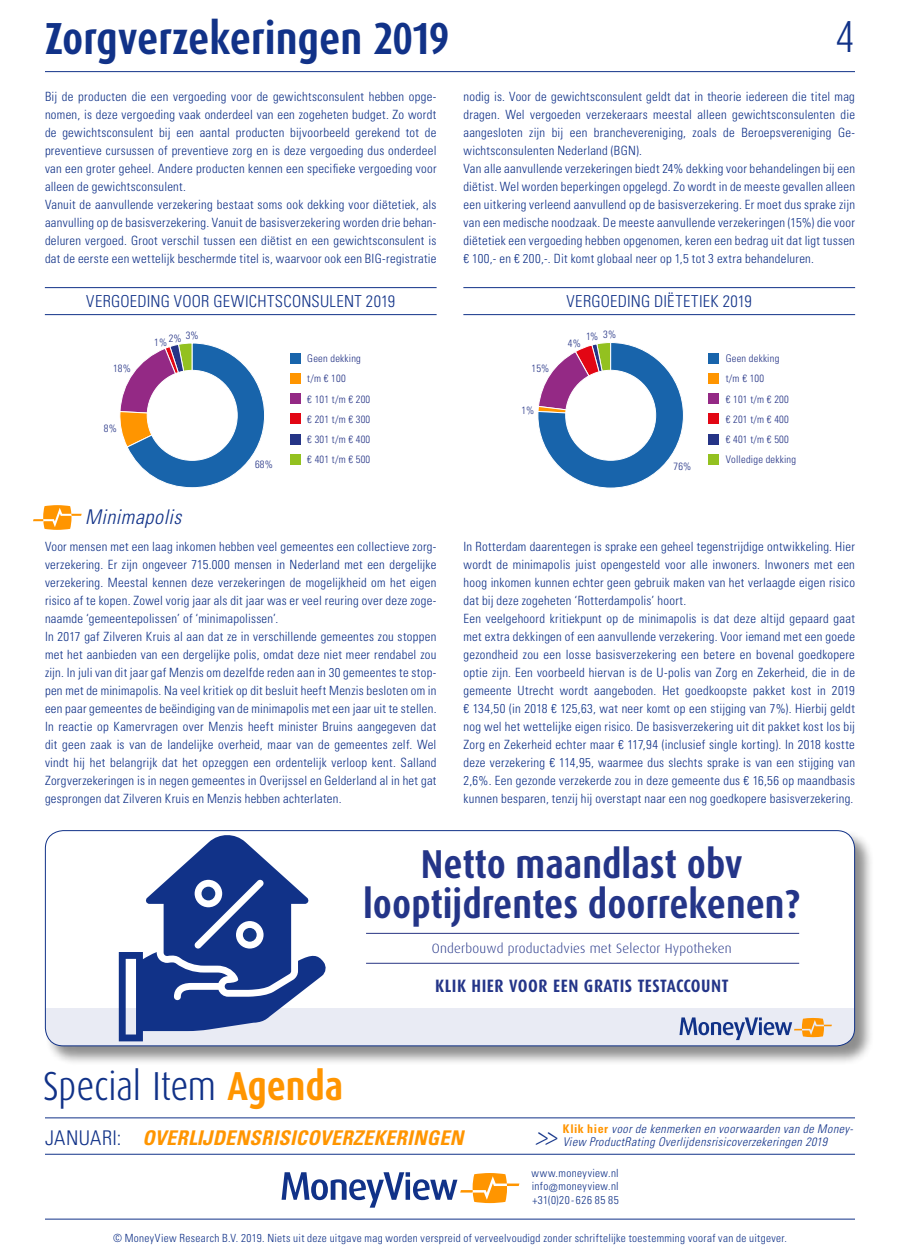
<style>
.page{position:relative;width:900px;height:1260px;background:#fff}
.page>*{position:absolute;margin:0;border:0;box-sizing:border-box;transform-origin:0 0}
.t1{font:700 45px "Dax Condensed";color:#113288}
.t2{font:300 45px "Dax Condensed";color:#113288}
.t3{font:300 40.5px "Dax Condensed";letter-spacing:-.01em;color:#113288}
.t4{font:700 40.35px/40.3px "Dax Condensed";color:#243588;text-align:center}
.t5{font:italic 300 condensed 25.5px "Univers LT";color:#113288}
.t6{font:italic 700 condensed 20.25px "Univers LT";letter-spacing:.015em;color:#ff9500}
.t7{font:italic 300 condensed 20.25px "Univers LT";letter-spacing:.025em;color:#113288}
.t8{font:300 condensed 20.25px "Univers LT";color:#113288}
.t9{font:700 18px "Dax Condensed";letter-spacing:.03em;color:#243588}
.t10{font:300 condensed 16.5px "Univers LT";letter-spacing:.02em;color:#113288}
.t11{font:300 13.5px "Dax";letter-spacing:.015em;color:#243588}
.t12{font:300 condensed 12.75px/18px "Univers LT";letter-spacing:.02em;color:#113288}
.t13{font:italic 300 condensed 12px/13.5px "Univers LT";letter-spacing:.04em;color:#113288}
.t14{font:300 condensed 11.25px/13.5px "Univers LT";letter-spacing:.03em;color:#113288;text-align:justify}
.t15{font:300 condensed 10.5px/20.2px "Univers LT";letter-spacing:.02em;color:#253486}
.s1{font-weight:700;color:#ff9500}
.s2{font-weight:300;font-style:normal;color:#113288}
.s3{font-weight:700;font-style:normal;color:#ff9500}
</style>
<div class="page">
<hr style="left:45px;top:1118px;width:810px;height:1px;background:#113288">
<hr style="left:45px;top:1154px;width:810px;height:1px;background:#113288">
<hr style="left:45px;top:1219px;width:810px;height:1px;background:#113288">
<hr style="left:45px;top:71px;width:810px;height:1px;background:#113288">
<div style="left:708px;top:353px;width:11px;height:10px;background:#1864ab"></div>
<div style="left:708px;top:373px;width:11px;height:11px;background:#ff9500"></div>
<div style="left:708px;top:393px;width:11px;height:11px;background:#942985"></div>
<div style="left:708px;top:413px;width:11px;height:11px;background:#e20614"></div>
<div style="left:708px;top:434px;width:11px;height:10px;background:#253486"></div>
<div style="left:708px;top:454px;width:11px;height:11px;background:#93c120"></div>
<svg style="left:538px;top:344px;width:58px;height:61px"></svg>
<svg style="left:538px;top:343px;width:145px;height:145px;background:#41629f"></svg>
<div style="left:566px;top:370px;width:90px;height:90px;background:#fff;border-radius:50%"></div>
<div style="left:290px;top:413px;width:11px;height:11px;background:#e20614"></div>
<div style="left:290px;top:434px;width:11px;height:11px;background:#253486"></div>
<div style="left:290px;top:454px;width:11px;height:11px;background:#93c120"></div>
<div style="left:290px;top:353px;width:11px;height:11px;background:#1864ab"></div>
<div style="left:290px;top:373px;width:11px;height:11px;background:#ff9500"></div>
<div style="left:290px;top:393px;width:11px;height:11px;background:#942985"></div>
<svg style="left:119px;top:343px;width:146px;height:145px"></svg>
<div style="left:147px;top:370px;width:90px;height:90px;background:#fff;border-radius:50%"></div>
<hr style="left:464px;top:287px;width:391px;height:1px;background:#113288">
<hr style="left:45px;top:287px;width:391px;height:1px;background:#113288">
<hr style="left:464px;top:314px;width:391px;height:1px;background:#113288">
<hr style="left:45px;top:314px;width:391px;height:1px;background:#113288">
<div style="left:45px;top:830px;width:829px;height:235px;background:#000;opacity:.45"></div>
<div style="left:45px;top:831px;width:810px;height:215px;background:#fff;border-radius:18px"></div>
<div style="left:45px;top:1008px;width:809px;height:38px;background:#e9ebf4"></div>
<svg style="left:680px;top:1017px;width:152px;height:23px"></svg>
<hr style="left:366px;top:933px;width:433px;height:1px;background:#283583">
<hr style="left:366px;top:963px;width:433px;height:1px;background:#283583">
<svg style="left:119px;top:835px;width:207px;height:206px"></svg>
<div style="left:45px;top:830px;width:810px;height:216px;border:1px solid #113288;border-radius:18px"></div>
<svg style="left:282px;top:1172px;width:237px;height:36px"></svg>
<svg style="left:33px;top:505px;width:49px;height:25px"></svg>
<h1 class="t1" style="left:45px;top:14px;width:406px">Zorgverzekeringen 2019</h1>
<p class="t12" style="left:45px;top:88px;width:393px">Bij de producten die een vergoeding voor de gewichtsconsulent hebben opge&shy;nomen, is deze vergoeding vaak onderdeel van een zogeheten budget. Zo wordt de gewichtsconsulent bij een aantal producten bijvoorbeeld gerekend tot de preventieve cursussen of preventieve zorg en is deze vergoeding dus onderdeel van een groter geheel. Andere producten kennen een specifieke vergoeding voor alleen de gewichtsconsulent.<br>Vanuit de aanvullende verzekering bestaat soms ook dekking voor diëtetiek, als aanvulling op de basisverzekering. Vanuit de basisverzekering worden drie behan&shy;deluren vergoed. Groot verschil tussen een diëtist en een gewichtsconsulent is dat de eerste een wettelijk beschermde titel is, waarvoor ook een BIG-registratie</p>
<h1 class="t2" style="left:835px;top:12px;width:22px">4</h1>
<p class="t12" style="left:463px;top:88px;width:393px">nodig is. Voor de gewichtsconsulent geldt dat in theorie iedereen die titel mag dragen. Wel vergoeden verzekeraars meestal alleen gewichtsconsulenten die aangesloten zijn bij een branchevereniging, zoals de Beroepsvereniging Ge&shy;wichtsconsulenten Nederland (BGN).<br>Van alle aanvullende verzekeringen biedt 24% dekking voor behandelingen bij een diëtist. Wel worden beperkingen opgelegd. Zo wordt in de meeste gevallen alleen een uitkering verleend aanvullend op de basisverzekering. Er moet dus sprake zijn van een medische noodzaak. De meeste aanvullende verzekeringen (15%) die voor diëtetiek een vergoeding hebben opgenomen, keren een bedrag uit dat ligt tussen € 100,- en € 200,-. Dit komt globaal neer op 1,5 tot 3 extra behandeluren.</p>
<p class="t10" style="left:86px;top:291px;width:60px">Vergoeding</p>
<p class="t10" style="left:174px;top:291px;width:10px">voor</p>
<p class="t10" style="left:214px;top:291px;width:28px">gewichtsconsul</p>
<p class="t10" style="left:336px;top:291px;width:60px">ent 2019</p>
<p class="t10" style="left:567px;top:291px;width:60px">Vergoeding</p>
<p class="t10" style="left:654px;top:291px;width:99px">diëtetiek 2019</p>
<p class="t15" style="left:113px;top:358px;width:19px">18%</p>
<p class="t15" style="left:104px;top:418px;width:15px">8%</p>
<p class="t15" style="left:169px;top:327px;width:32px">2% 3%</p>
<p class="t15" style="left:154px;top:333px;width:15px">1%</p>
<h3 class="t7" style="left:85px;top:505px;width:98px">Minimapolis</h3>
<p class="t15" style="left:255px;top:455px;width:19px">68%</p>
<p class="t15" style="left:307px;top:348px;width:64px">Geen dekking t/m € 100<br>€ 101 t/m € 200</p>
<p class="t15" style="left:307px;top:409px;width:64px;text-align:justify">€ 201 t/m € 300 € 301 t/m € 400 € 401 t/m € 500</p>
<p class="t12" style="left:45px;top:538px;width:393px">Voor mensen met een laag inkomen hebben veel gemeentes een collectieve zorg&shy;verzekering. Er zijn ongeveer 715.000 mensen in Nederland met een dergelijke verzekering. Meestal kennen deze verzekeringen de mogelijkheid om het eigen risico af te kopen. Zowel vorig jaar als dit jaar was er veel reuring over deze zoge&shy;naamde ‘gemeentepolissen’ of ‘minimapolissen’.<br>In 2017 gaf Zilveren Kruis al aan dat ze in verschillende gemeentes zou stoppen met het aanbieden van een dergelijke polis, omdat deze niet meer rendabel zou zijn. In juli van dit jaar gaf Menzis om dezelfde reden aan in 30 gemeentes te stop&shy;pen met de minimapolis. Na veel kritiek op dit besluit heeft Menzis besloten om in een paar gemeentes de beëindiging van de minimapolis met een jaar uit te stellen.<br>In reactie op Kamervragen over Menzis heeft minister Bruins aangegeven dat dit geen zaak is van de landelijke overheid, maar van de gemeentes zelf. Wel vindt hij het belangrijk dat het opzeggen een ordentelijk verloop kent. Salland Zorgverzekeringen is in negen gemeentes in Overijssel en Gelderland al in het gat gesprongen dat Zilveren Kruis en Menzis hebben achterlaten.</p>
<p class="t15" style="left:532px;top:358px;width:19px">15%</p>
<p class="t15" style="left:521px;top:400px;width:15px">1%</p>
<p class="t15" style="left:586px;top:326px;width:32px">1% 3%</p>
<p class="t15" style="left:568px;top:333px;width:15px">4%</p>
<p class="t15" style="left:674px;top:456px;width:19px">76%</p>
<p class="t15" style="left:726px;top:348px;width:72px">Geen dekking<br>t/m € 100<br>€ 101 t/m € 200<br>€ 201 t/m € 400<br>€ 401 t/m € 500<br>Volledige dekking</p>
<p class="t12" style="left:463px;top:538px;width:393px">In Rotterdam daarentegen is sprake een geheel tegenstrijdige ontwikkeling. Hier wordt de minimapolis juist opengesteld voor alle inwoners. Inwoners met een hoog inkomen kunnen echter geen gebruik maken van het verlaagde eigen risico dat bij deze zogeheten ‘Rotterdampolis’ hoort.<br>Een veelgehoord kritiekpunt op de minimapolis is dat deze altijd gepaard gaat met extra dekkingen of een aanvullende verzekering. Voor iemand met een goede gezondheid zou een losse basisverzekering een betere en bovenal goedkopere optie zijn. Een voorbeeld hiervan is de U-polis van Zorg en Zekerheid, die in de gemeente Utrecht wordt aangeboden. Het goedkoopste pakket kost in 2019 € 134,50 (in 2018 € 125,63, wat neer komt op een stijging van 7%). Hierbij geldt nog wel het wettelijke eigen risico. De basisverzekering uit dit pakket kost los bij Zorg en Zekerheid echter maar € 117,94 (inclusief single korting). In 2018 kostte deze verzekering € 114,95, waarmee dus slechts sprake is van een stijging van 2,6%. Een gezonde verzekerde zou in deze gemeente dus € 16,56 op maandbasis kunnen besparen, tenzij hij overstapt naar een nog goedkopere basisverzekering.</p>
<h3 class="t4" style="left:363px;top:844px;width:439px">Netto maandlast obv looptijdrentes doorrekenen?</h3>
<p class="t11" style="left:432px;top:941px;width:301px">Onderbouwd productadvies met Selector Hypotheken</p>
<h3 class="t9" style="left:435px;top:976px;width:295px">KLIK HIER VOOR EEN GRATIS TESTACCOUNT</h3>
<h2 class="t3" style="left:43px;top:1064px;width:302px">Special Item <span class="s1">Agenda</span></h2>
<h3 class="t8" style="left:45px;top:1126px;width:21px">Januari</h3>
<h3 class="t6" style="left:117px;top:1126px;width:348px"><span class="s2">:</span> OVERLIJDENSRISICOVERZEKERINGEN</h3>
<h3 class="t5" style="left:536px;top:1120px;width:23px">&gt;&gt;</h3>
<p class="t13" style="left:563px;top:1122px;width:292px"><span class="s3">Klik hier</span> voor de kenmerken en voorwaarden van de Money-<br>View ProductRating Overlijdensrisicoverzekeringen 2019</p>
<p class="t14" style="left:531px;top:1166px;width:89px">www.moneyview.nl info@moneyview.nl +31(0)20-626 85 85</p>
<p class="t14" style="left:113px;top:1231px;width:675px">© MoneyView Research B.V. 2019. Niets uit deze uitgave mag worden verspreid of verveelvoudigd zonder schriftelijke toestemming vooraf van de uitgever.</p>
</div>
